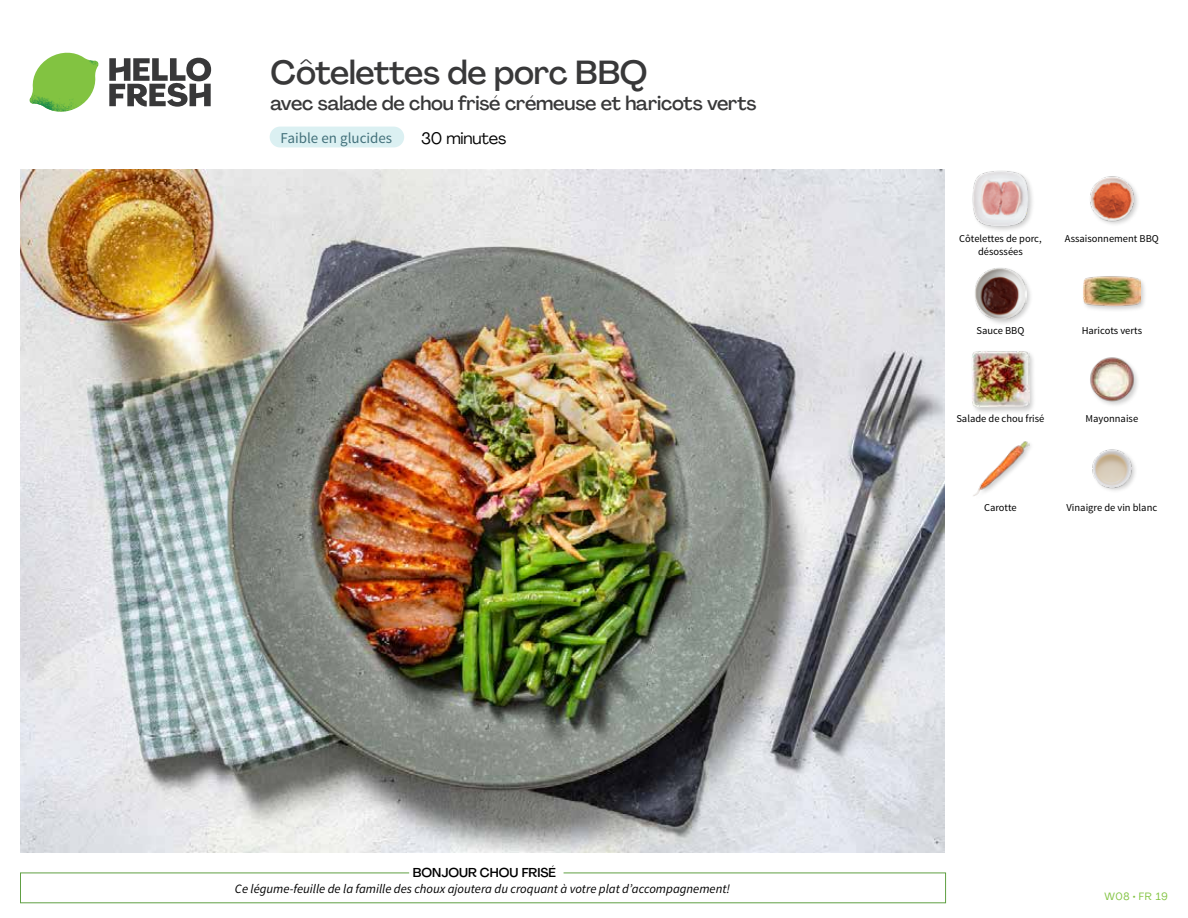
<style>
.page{position:relative;width:1188px;height:918px;background:#fff}
.page>*{position:absolute;margin:0;border:0;box-sizing:border-box;transform-origin:0 0}
.t1{font:500 33px "Agrandir";letter-spacing:-.015em;color:#383839}
.t2{font:500 19.5px "Agrandir";letter-spacing:-.01em;color:#383839}
.t3{font:16.5px "Agrandir";letter-spacing:-.01em;color:#000}
.t4{font:15px "Source Sans Pro";color:#43717b}
.t5{font:italic 12.75px "Source Sans Pro";color:#000}
.t6{font:500 12.75px "Agrandir";color:#000}
.t7{font:10.5px/13.5px "Source Sans Pro";color:#000;text-align:center}
.t8{font:10.5px "Agrandir";letter-spacing:.05em;color:#82c341}
</style>
<div class="page">
<div style="left:270px;top:127px;width:134px;height:20px;background:#dbf0f2;border-radius:10px"></div>
<svg style="left:109px;top:57px;width:102px;height:50px"></svg>
<svg style="left:34px;top:53px;width:62px;height:40px"></svg>
<img style="left:67px;top:53px;width:32px;height:26px">
<img style="left:33px;top:75px;width:59px;height:11px">
<img style="left:29px;top:79px;width:61px;height:33px">
<img style="left:65px;top:86px;width:27px;height:25px">
<div style="left:20px;top:873px;width:926px;height:30px;border:1px solid #609f43"></div>
<div style="left:409px;top:865px;width:155px;height:15px;background:#fff"></div>
<img style="left:21px;top:170px;width:924px;height:682px">
<img style="left:1092px;top:449px;width:43px;height:42px">
<img style="left:973px;top:441px;width:56px;height:55px">
<img style="left:1090px;top:357px;width:48px;height:48px">
<div style="left:971px;top:349px;width:65px;height:66px;background:#000;opacity:.2"></div>
<img style="left:972px;top:351px;width:57px;height:57px">
<div style="left:1082px;top:275px;width:65px;height:38px;background:#000;opacity:.2"></div>
<img style="left:1083px;top:275px;width:58px;height:38px">
<div style="left:974px;top:266px;width:59px;height:60px;background:#000;opacity:.2"></div>
<img style="left:975px;top:267px;width:51px;height:52px">
<img style="left:1090px;top:176px;width:48px;height:48px">
<div style="left:972px;top:170px;width:63px;height:63px;background:#000;opacity:.2"></div>
<img style="left:972px;top:170px;width:57px;height:57px">
<h1 class="t1" style="left:271px;top:52px;width:378px">Côtelettes de porc BBQ</h1>
<h2 class="t2" style="left:271px;top:91px;width:487px">avec salade de chou frisé crémeuse et haricots verts</h2>
<h3 class="t4" style="left:281px;top:128px;width:113px">Faible en glucides</h3>
<h3 class="t3" style="left:421px;top:128px;width:87px">30 minutes</h3>
<p class="t6" style="left:413px;top:864px;width:145px">BONJOUR CHOU FRISÉ</p>
<p class="t5" style="left:235px;top:881px;width:497px">Ce légume-feuille de la famille des choux ajoutera du croquant à votre plat d’accompagnement!</p>
<p class="t7" style="left:959px;top:232px;width:84px">Côtelettes de porc, désossées</p>
<p class="t7" style="left:1065px;top:232px;width:95px">Assaisonnement BBQ</p>
<p class="t7" style="left:977px;top:324px;width:49px">Sauce BBQ</p>
<p class="t7" style="left:1082px;top:324px;width:62px">Haricots verts</p>
<p class="t7" style="left:956px;top:412px;width:90px">Salade de chou frisé</p>
<p class="t7" style="left:1086px;top:412px;width:54px">Mayonnaise</p>
<p class="t7" style="left:984px;top:501px;width:34px">Carotte</p>
<p class="t7" style="left:1067px;top:501px;width:92px">Vinaigre de vin blanc</p>
<p class="t8" style="left:1105px;top:890px;width:65px">W08 • FR 19</p>
</div>
